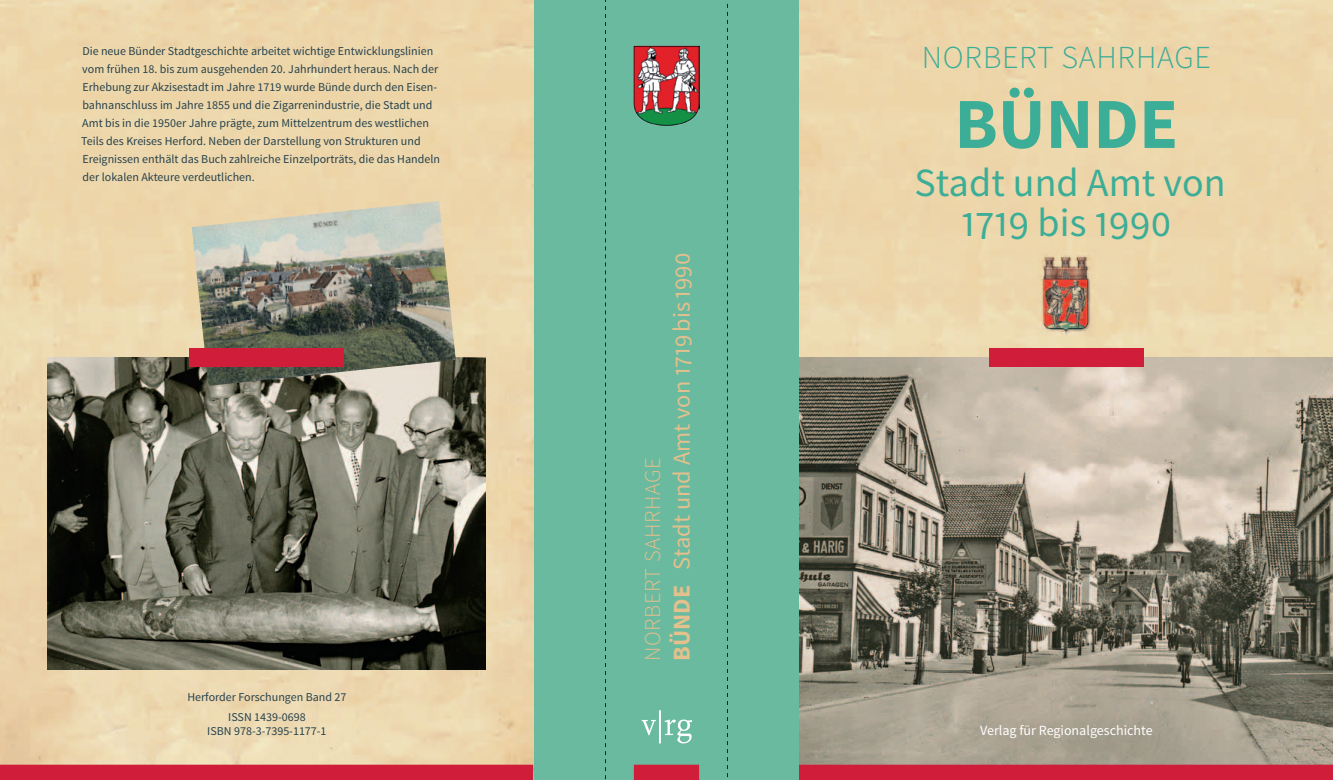
<style>
.page{position:relative;width:1333px;height:780px;background:#fff}
.page>*{position:absolute;margin:0;border:0;box-sizing:border-box;transform-origin:0 0}
._2_Head{font:700 71.8px "Source Sans Pro";color:#3cad96}
._2_Head-2{font:40px "Source Sans Pro";color:#3cad96}
._2_Head-3{font:300 32px "Source Sans Pro";letter-spacing:.02em;color:#3cad96}
._2_Head-4{font:24.3px "Source Sans Pro";color:#e3c08c}
._2_Head-5{font:300 22.5px "Source Sans Pro";letter-spacing:.02em;color:#e3c08c}
._2_Head-6{font:14px "Source Sans Pro";color:#fff}
._2_Head-7{font:12px/18px "Source Sans Pro";color:#27424c}
.s1{font-weight:700}
</style>
<div class="page">
<div style="left:0;top:0;width:1332px;height:780px;background:#6abaa0"></div>
<div style="left:799px;top:0;width:533px;height:357px;background:#edd7ab"></div>
<img style="left:0;top:0;width:533px;height:764px">
<img style="left:634px;top:45px;width:65px;height:80px">
<img style="left:799px;top:357px;width:533px;height:407px">
<div style="left:988px;top:348px;width:155px;height:19px;background:#d01d39"></div>
<img style="left:1036px;top:250px;width:59px;height:87px">
<img style="left:47px;top:357px;width:438px;height:312px">
<img style="left:192px;top:201px;width:264px;height:185px">
<img style="left:641px;top:711px;width:50px;height:32px">
<div style="left:799px;top:764px;width:533px;height:16px;background:#d01d39"></div>
<div style="left:0;top:764px;width:533px;height:16px;background:#d01d39"></div>
<svg style="left:634px;top:764px;width:65px;height:16px"></svg>
<div style="left:189px;top:348px;width:155px;height:19px;background:#d01d39"></div>
<svg style="left:605px;top:0;width:1px;height:780px"></svg>
<svg style="left:727px;top:3px;width:1px;height:775px"></svg>
<p class="_2_Head-7" style="left:81px;top:42px;width:360px">Die neue Bünder Stadtgeschichte arbeitet wichtige Entwicklungslinien vom frühen 18. bis zum ausgehenden 20. Jahrhundert heraus. Nach der Erhebung zur Akzisestadt im Jahre 1719 wurde Bünde durch den Eisen&shy;bahnanschluss im Jahre 1855 und die Zigarrenindustrie, die Stadt und Amt bis in die 1950er Jahre prägte, zum Mittelzentrum des westlichen Teils des Kreises Herford. Neben der Darstellung von Strukturen und Ereignissen enthält das Buch zahlreiche Einzelporträts, die das Handeln der lokalen Akteure verdeutlichen.</p>
<p class="_2_Head-7" style="left:187px;top:688px;width:161px">Herforder Forschungen Band 27</p>
<p class="_2_Head-7" style="left:228px;top:708px;width:79px">ISSN 1439-0698</p>
<p class="_2_Head-7" style="left:207px;top:722px;width:121px">ISBN 978-3-7395-1177-1</p>
<p class="_2_Head-5" style="left:639px;top:660px;width:205px;rotate:-90deg">NORBERT SAHRHAGE</p>
<p class="_2_Head-4" style="left:666px;top:660px;width:410px;rotate:-90deg"><span class="s1">BÜNDE</span> Stadt und Amt von 1719bis 1990</p>
<p class="_2_Head-3" style="left:921px;top:38px;width:290px">NORBERT SAHRHAGE</p>
<p class="_2_Head" style="left:954px;top:78px;width:225px">BÜNDE</p>
<p class="_2_Head-2" style="left:914px;top:158px;width:312px">Stadt und Amt von</p>
<p class="_2_Head-2" style="left:961px;top:198px;width:212px">1719 bis 1990</p>
<p class="_2_Head-6" style="left:980px;top:721px;width:174px">Verlag für Regionalgeschichte</p>
</div>
